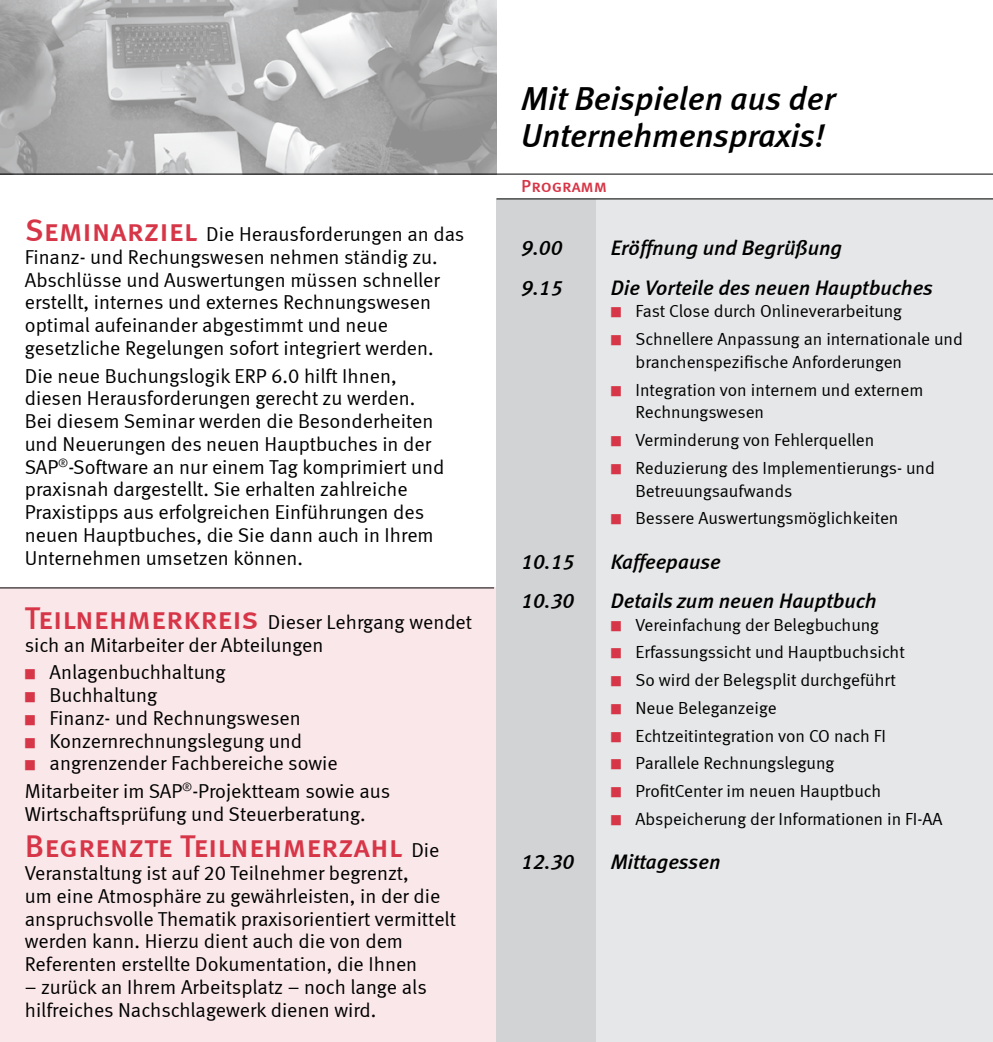
<style>
.page{position:relative;width:993px;height:1042px;background:#fff}
.page>*{position:absolute;margin:0;border:0;box-sizing:border-box;transform-origin:0 0}
.t1{font:italic 33.25px/36.8px "Meta Medium LF";color:#000}
.t2{font:31.5px "Meta Medium LF Caps";color:#d63647}
.t3{font:italic 21px "Meta Medium LF";color:#000}
.t4{font:20.12px/22.8px "Meta Normal LF";color:#000}
.t5{font:17.5px/22.8px "Meta Normal";color:#000}
.t6{font:17.5px "Meta Medium LF Caps";color:#d63647}
.s1{font-family:"Meta Medium LF Caps";font-size:31.5px;color:#d63647}
.s2{color:#d63647}
.s3{font-family:"Meta Normal LF";font-size:20.12px;color:#000}
</style>
<div class="page">
<div style="left:0;top:588px;width:496px;height:454px;background:#fae7e9"></div>
<img style="left:0;top:0;width:496px;height:174px">
<div style="left:496px;top:198px;width:496px;height:844px;background:#e6e7e8"></div>
<hr style="left:992px;top:198px;width:1px;height:844px;background:#e6e7e8">
<div style="left:496px;top:199px;width:99px;height:843px;background:#d1d3d4"></div>
<hr style="left:992px;top:199px;width:1px;height:843px;background:#d1d3d4">
<hr style="left:496px;top:198px;width:496px;height:1px;background:#000">
<hr style="left:0;top:174px;width:992px;height:1px;background:#000">
<hr style="left:0;top:587px;width:494px;height:1px;background:#000">
<p class="t4" style="left:25px;top:222px;width:441px"><span class="s1">Seminarziel</span> Die Herausforderungen an das Finanz- und Rechungswesen nehmen ständig zu.<br>Abschlüsse und Auswertungen müssen schneller erstellt, internes und externes Rechnungswesen optimal aufeinander abgestimmt und neue gesetzliche Regelungen sofort integriert werden.</p>
<p class="t4" style="left:25px;top:364px;width:421px">Die neue Buchungslogik ERP 6.0 hilft Ihnen, diesen Herausforderungen gerecht zu werden.<br>Bei diesem Seminar werden die Besonderheiten und Neuerungen des neuen Hauptbuches in der SAP<sup>®</sup>-Software an nur einem Tag komprimiert und praxisnah dargestellt. Sie erhalten zahlreiche Praxistipps aus erfolgreichen Einführungen des neuen Hauptbuches, die Sie dann auch in Ihrem Unternehmen umsetzen können.</p>
<p class="t4" style="left:25px;top:610px;width:448px"><span class="s1">Teilnehmerkreis</span> Dieser Lehrgang wendet sich an Mitarbeiter der Abteilungen</p>
<p class="t4" style="left:25px;top:661px;width:202px"><span class="s2">■</span> Anlagenbuchhaltung</p>
<p class="t4" style="left:25px;top:683px;width:134px"><span class="s2">■</span> Buchhaltung</p>
<p class="t4" style="left:25px;top:706px;width:277px"><span class="s2">■</span> Finanz- und Rechnungswesen</p>
<p class="t4" style="left:25px;top:729px;width:278px"><span class="s2">■</span> Konzernrechnungslegung und</p>
<p class="t4" style="left:25px;top:749px;width:367px;line-height:27.7px"><span class="s2">■</span> angrenzender Fachbereiche sowie<br>Mitarbeiter im SAP<sup>®</sup>-Projektteam sowie aus</p>
<p class="t4" style="left:25px;top:802px;width:342px">Wirtschaftsprüfung und Steuerberatung.</p>
<h2 class="t2" style="left:25px;top:828px;width:416px">Begrenzte Teilnehmerzahl <span class="s3">Die</span></h2>
<p class="t4" style="left:25px;top:861px;width:432px">Veranstaltung ist auf 20 Teilnehmer begrenzt,<br>um eine Atmosphäre zu gewährleisten, in der die anspruchsvolle Thematik praxisorientiert vermittelt werden kann. Hierzu dient auch die von dem Referenten erstellte Dokumentation, die Ihnen</p>
<p class="t4" style="left:25px;top:975px;width:403px">– zurück an Ihrem Arbeitsplatz – noch lange als hilfreiches Nachschlagewerk dienen wird.</p>
<h1 class="t1" style="left:521px;top:80px;width:316px">Mit Beispielen aus der<br>Unternehmenspraxis!</h1>
<p class="t6" style="left:521px;top:176px;width:87px">Programm</p>
<p class="t3" style="left:521px;top:235px;width:43px">9.00</p>
<p class="t3" style="left:610px;top:235px;width:233px">Eröffnung und Begrüßung</p>
<p class="t3" style="left:521px;top:275px;width:43px">9.15</p>
<p class="t3" style="left:610px;top:275px;width:324px">Die Vorteile des neuen Hauptbuches</p>
<p class="t5" style="left:610px;top:300px;width:293px"><span class="s2">■</span> Fast Close durch Onlineverarbeitung</p>
<p class="t5" style="left:635px;top:327px;width:329px;text-indent:-25px"><span class="s2">■</span> Schnellere Anpassung an internationale und branchenspezifische Anforderungen</p>
<p class="t5" style="left:635px;top:378px;width:289px;text-indent:-25px"><span class="s2">■</span> Integration von internem und externem<br>Rechnungswesen</p>
<p class="t5" style="left:610px;top:428px;width:265px"><span class="s2">■</span> Verminderung von Fehlerquellen</p>
<p class="t5" style="left:635px;top:456px;width:301px;text-indent:-25px"><span class="s2">■</span> Reduzierung des Implementierungs- und<br>Betreuungsaufwands</p>
<p class="t5" style="left:610px;top:506px;width:289px"><span class="s2">■</span> Bessere Auswertungsmöglichkeiten</p>
<p class="t3" style="left:521px;top:549px;width:54px">10.15</p>
<p class="t3" style="left:610px;top:549px;width:112px">Kaffeepause</p>
<p class="t3" style="left:521px;top:588px;width:54px">10.30</p>
<p class="t3" style="left:610px;top:588px;width:267px">Details zum neuen Hauptbuch</p>
<p class="t5" style="left:610px;top:613px;width:270px"><span class="s2">■</span> Vereinfachung der Belegbuchung</p>
<p class="t5" style="left:610px;top:641px;width:295px"><span class="s2">■</span> Erfassungssicht und Hauptbuchsicht</p>
<p class="t5" style="left:610px;top:668px;width:286px"><span class="s2">■</span> So wird der Belegsplit durchgeführt</p>
<p class="t5" style="left:610px;top:696px;width:167px"><span class="s2">■</span> Neue Beleganzeige</p>
<p class="t5" style="left:610px;top:724px;width:277px"><span class="s2">■</span> Echtzeitintegration von CO nach FI</p>
<p class="t5" style="left:610px;top:752px;width:225px"><span class="s2">■</span> Parallele Rechnungslegung</p>
<p class="t5" style="left:610px;top:779px;width:272px"><span class="s2">■</span> ProfitCenter im neuen Hauptbuch</p>
<p class="t5" style="left:610px;top:807px;width:333px"><span class="s2">■</span> Abspeicherung der Informationen in FI-AA</p>
<p class="t3" style="left:521px;top:849px;width:54px">12.30</p>
<p class="t3" style="left:610px;top:849px;width:111px">Mittagessen</p>
</div>
